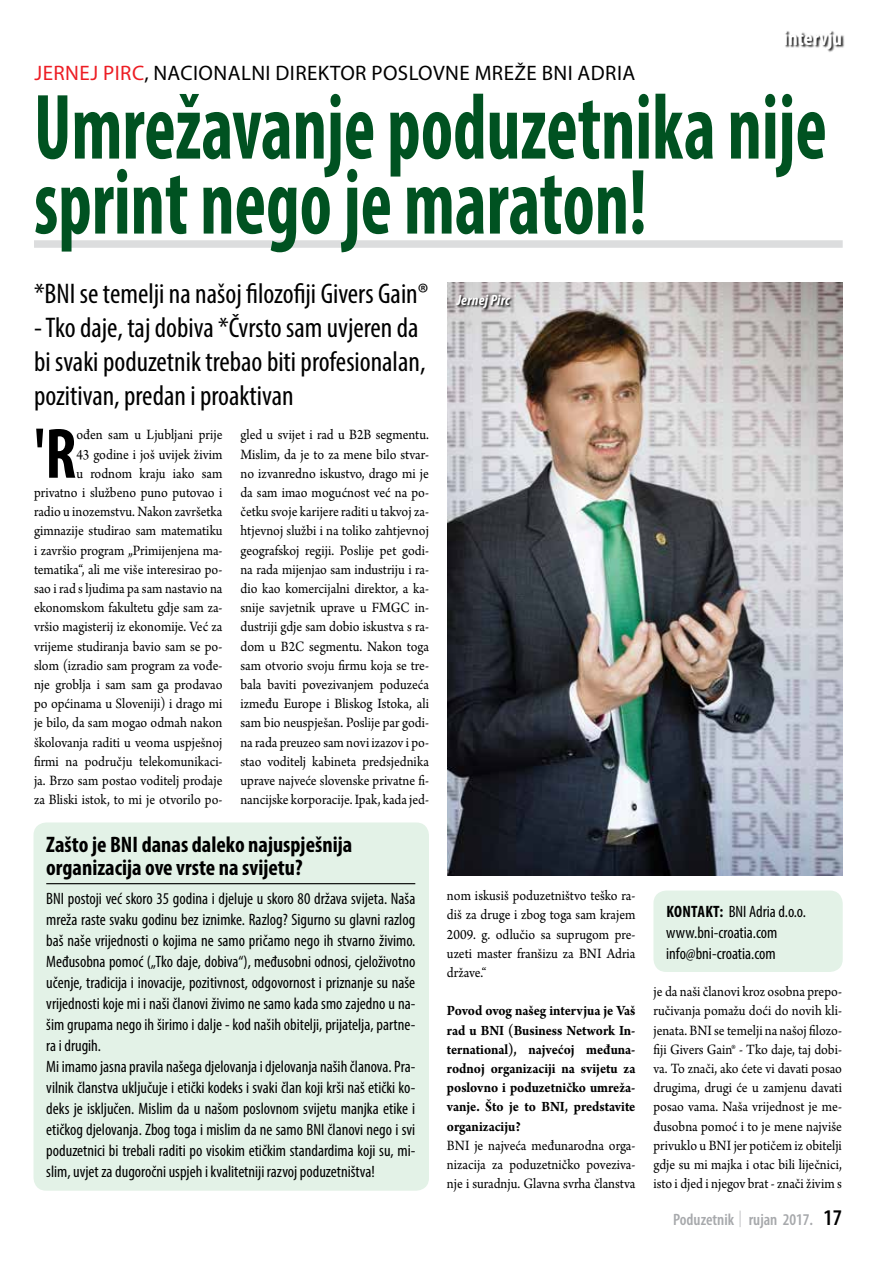
<style>
.page{position:relative;width:893px;height:1263px;background:#fff}
.page>*{position:absolute;margin:0;border:0;box-sizing:border-box;transform-origin:0 0}
.t1{font:700 condensed 93.75px/75px "Myriad Pro";color:#005221;scale:.8 1}
.t2{font:700 condensed 72px "Myriad Pro";color:#000;scale:.92 1}
.t3{font:condensed 28.5px/34.2px "Myriad Pro";color:#000}
.t4{font:700 condensed 22.5px/22.5px "Myriad Pro";color:#000}
.t5{font:21px "Myriad Pro";letter-spacing:.02em;color:#000}
.t6{font:700 condensed 21px "Myriad Pro";color:#fff}
.t7{font:condensed 16.5px/21px "Myriad Pro";color:#000}
.t8{font:600 condensed 16.5px "Myriad Pro";color:#a7a9ac}
.t9{font:15px/19.2px "Arno Pro";color:#000;text-align:justify;scale:.92 1}
.t10{font:700 15px/19.2px "Arno Pro";letter-spacing:-.005em;color:#000;text-align:justify;scale:.92 1}
.t11{font:italic 700 condensed 15px "Myriad Pro";letter-spacing:.015em;color:#fff}
.s1{color:#ed1d24}
.s2{font-weight:700}
.s3{font-size:22.5px;color:#000}
</style>
<div class="page">
<div style="left:34px;top:240px;width:809px;height:8px;background:#dcddde"></div>
<img style="left:447px;top:283px;width:396px;height:593px">
<div style="left:653px;top:890px;width:190px;height:82px;background:#e3f2e7;border-radius:13px"></div>
<svg style="left:456px;top:294px;width:58px;height:17px"></svg>
<div style="left:783px;top:30px;width:61px;height:22px;background:#000;opacity:.85"></div>
<div style="left:34px;top:822px;width:395px;height:369px;background:#e3f2e7;border-radius:13px"></div>
<hr style="left:46px;top:883px;width:369px;height:1px;background:#000">
<h3 class="t5" style="left:35px;top:60px;width:602px"><span class="s1">JERNEJ PIRC</span>, NACIONALNI DIREKTOR POSLOVNE MREŽE BNI ADRIA</h3>
<h3 class="t6" style="left:783px;top:25px;width:60px">intervju</h3>
<h1 class="t1" style="left:34px;top:88px;width:993px">Umrežavanje poduzetnika nije sprint nego je maraton!</h1>
<h3 class="t3" style="left:34px;top:276px;width:396px">*BNI se temelji na našoj filozofiji Givers Gain®</h3>
<h3 class="t3" style="left:34px;top:310px;width:393px">- Tko daje, taj dobiva *Čvrsto sam uvjeren da bi svaki poduzetnik trebao biti profesionalan, pozitivan, predan i proaktivan</h3>
<h2 class="t2" style="left:34px;top:409px;width:48px">'R</h2>
<p class="t9" style="left:34px;top:426px;width:206px;text-align:right">ođen sam u Ljubljani prije<br>43 godine i još uvijek živim<br>u rodnom kraju iako sam privatno i službeno puno putovao i radio u inozemstvu. Nakon završetka gimnazije studirao sam matematiku i završio program „Primijenjena ma&shy;tematika“, ali me više interesirao po&shy;sao i rad s ljudima pa sam nastavio na ekonomskom fakultetu gdje sam za&shy;vršio magisterij iz ekonomije. Već za vrijeme studiranja bavio sam se po&shy;slom (izradio sam program za vođe&shy;nje groblja i sam sam ga prodavao po općinama u Sloveniji) i drago mi je bilo, da sam mogao odmah nakon školovanja raditi u veoma uspješnoj firmi na području telekomunikaci&shy;ja. Brzo sam postao voditelj prodaje za Bliski istok, to mi je otvorilo po-</p>
<p class="t9" style="left:240px;top:426px;width:206px">gled u svijet i rad u B2B segmentu.<br>Mislim, da je to za mene bilo stvar&shy;no izvanredno iskustvo, drago mi je da sam imao mogućnost već na po&shy;četku svoje karijere raditi u takvoj za&shy;htjevnoj službi i na toliko zahtjevnoj geografskoj regiji. Poslije pet godi&shy;na rada mijenjao sam industriju i ra&shy;dio kao komercijalni direktor, a ka&shy;snije savjetnik uprave u FMGC in&shy;dustriji gdje sam dobio iskustva s ra&shy;dom u B2C segmentu. Nakon toga sam otvorio svoju firmu koja se tre&shy;bala baviti povezivanjem poduzeća između Europe i Bliskog Istoka, ali sam bio neuspješan. Poslije par godi&shy;na rada preuzeo sam novi izazov i po&shy;stao voditelj kabineta predsjednika uprave najveće slovenske privatne fi&shy;nancijske korporacije. Ipak, kada jed-</p>
<h3 class="t4" style="left:46px;top:833px;width:307px">Zašto je BNI danas daleko najuspješnija organizacija ove vrste na svijetu?</h3>
<p class="t7" style="left:46px;top:888px;width:371px">BNI postoji već skoro 35 godina i djeluje u skoro 80 država svijeta. Naša mreža raste svaku godinu bez iznimke. Razlog? Sigurno su glavni razlog baš naše vrijednosti o kojima ne samo pričamo nego ih stvarno živimo.<br>Međusobna pomoć („Tko daje, dobiva“), međusobni odnosi, cjeloživotno učenje, tradicija i inovacije, pozitivnost, odgovornost i priznanje su naše vrijednosti koje mi i naši članovi živimo ne samo kada smo zajedno u na&shy;šim grupama nego ih širimo i dalje - kod naših obitelji, prijatelja, partne&shy;ra i drugih.<br>Mi imamo jasna pravila našega djelovanja i djelovanja naših članova. Pra&shy;vilnik članstva uključuje i etički kodeks i svaki član koji krši naš etički ko&shy;deks je isključen. Mislim da u našom poslovnom svijetu manjka etike i etičkog djelovanja. Zbog toga i mislim da ne samo BNI članovi nego i svi poduzetnici bi trebali raditi po visokim etičkim standardima koji su, mi&shy;slim, uvjet za dugoročni uspjeh i kvalitetniji razvoj poduzetništva!</p>
<p class="t11" style="left:457px;top:291px;width:55px">Jernej Pirc</p>
<p class="t9" style="left:447px;top:887px;width:206px">nom iskusiš poduzetništvo teško ra&shy;diš za druge i zbog toga sam krajem 2009. g. odlučio sa suprugom pre&shy;uzeti master franšizu za BNI Adria države.“</p>
<p class="t10" style="left:447px;top:1002px;width:206px">Povod ovog našeg intervjua je Vaš rad u BNI (Business Network In&shy;ternational), najvećoj međuna&shy;rodnoj organizaciji na svijetu za poslovno i poduzetničko umreža&shy;vanje. Što je to BNI, predstavite organizaciju?</p>
<p class="t9" style="left:447px;top:1136px;width:206px">BNI je najveća međunarodna orga&shy;nizacija za poduzetničko poveziva&shy;nje i suradnju. Glavna svrha članstva</p>
<p class="t7" style="left:666px;top:901px;width:141px"><span class="s2">KONTAKT:</span> BNI Adria d.o.o. www.bni-croatia.com info@bni-croatia.com</p>
<p class="t9" style="left:653px;top:983px;width:206px">je da naši članovi kroz osobna prepo&shy;ručivanja pomažu doći do novih kli&shy;jenata. BNI se temelji na našoj filozo&shy;fiji Givers Gain® - Tko daje, taj dobi&shy;va. To znači, ako ćete vi davati posao drugima, drugi će u zamjenu davati posao vama. Naša vrijednost je me&shy;đusobna pomoć i to je mene najviše privuklo u BNI jer potičem iz obitelji gdje su mi majka i otac bili liječnici, isto i djed i njegov brat - znači živim s</p>
<p class="t8" style="left:673px;top:1210px;width:170px">Poduzetnik | rujan 2017. <span class="s3">17</span></p>
</div>
